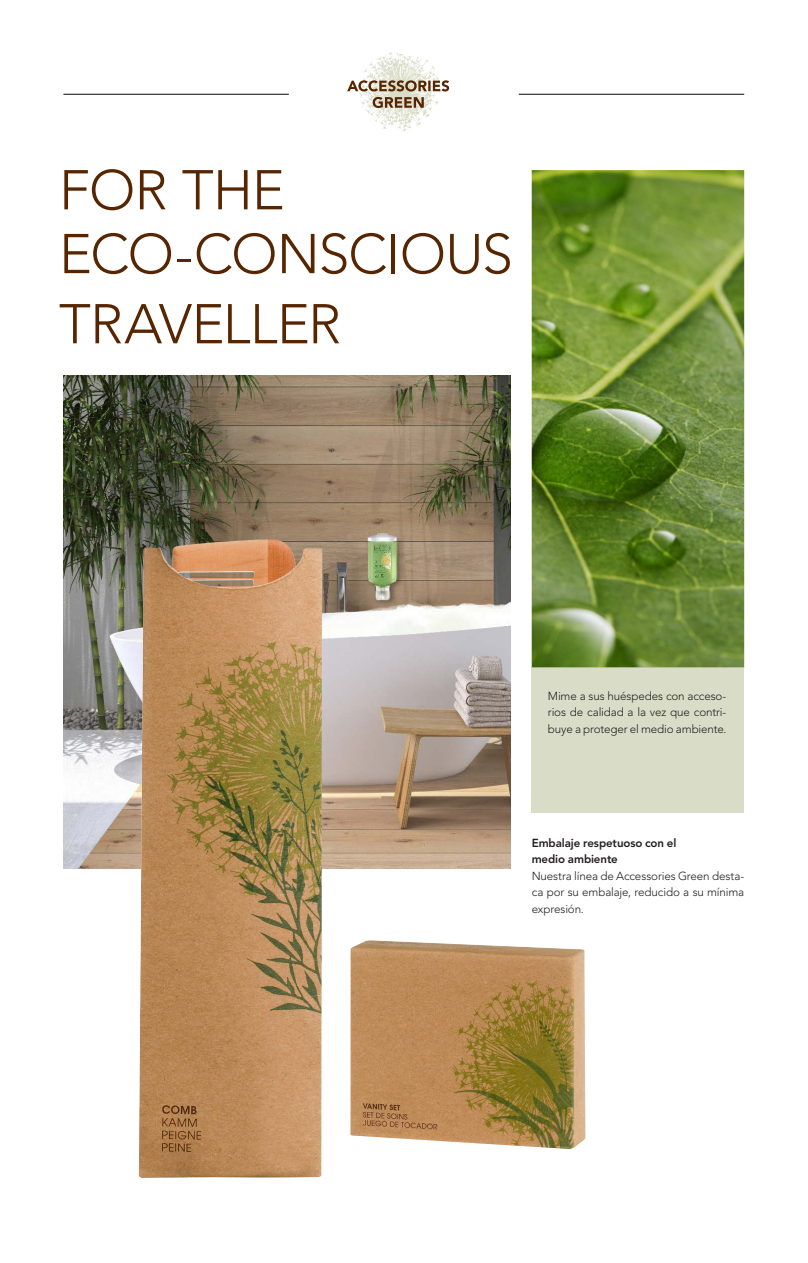
<style>
.page{position:relative;width:808px;height:1263px;background:#fff}
.page>*{position:absolute;margin:0;border:0;box-sizing:border-box;transform-origin:0 0}
.t1{font:300 55.35px/63.8px "Avenir";letter-spacing:-.015em;color:#572500}
.t2{font:300 11.7px/16.5px "Avenir";letter-spacing:-.01em;color:#231f20;text-align:justify}
.t3{font:800 11.7px/16.5px "Avenir";letter-spacing:-.01em;color:#231f20}
</style>
<div class="page">
<img style="left:532px;top:170px;width:212px;height:498px">
<div style="left:531px;top:668px;width:213px;height:145px;background:#d9ddc8"></div>
<img style="left:64px;top:376px;width:446px;height:493px">
<hr style="left:63px;top:94px;width:226px;height:1px;background:#231f20">
<hr style="left:519px;top:94px;width:225px;height:1px;background:#231f20">
<svg style="left:347px;top:52px;width:102px;height:79px"></svg>
<img style="left:350px;top:940px;width:235px;height:209px">
<img style="left:139px;top:539px;width:183px;height:639px">
<h1 class="t1" style="left:59px;top:158px;width:455px">FOR THE<br>ECO-CONSCIOUS</h1>
<h1 class="t1" style="left:59px;top:292px;width:283px">TRAVELLER</h1>
<p class="t2" style="left:548px;top:687px;width:180px">Mime a sus huéspedes con acceso&shy;rios de calidad a la vez que contri&shy;buye a proteger el medio ambiente.</p>
<p class="t3" style="left:532px;top:834px;width:146px">Embalaje respetuoso con el medio ambiente</p>
<p class="t2" style="left:532px;top:867px;width:214px">Nuestra línea de Accessories Green desta&shy;ca por su embalaje, reducido a su mínima expresión.</p>
</div>
